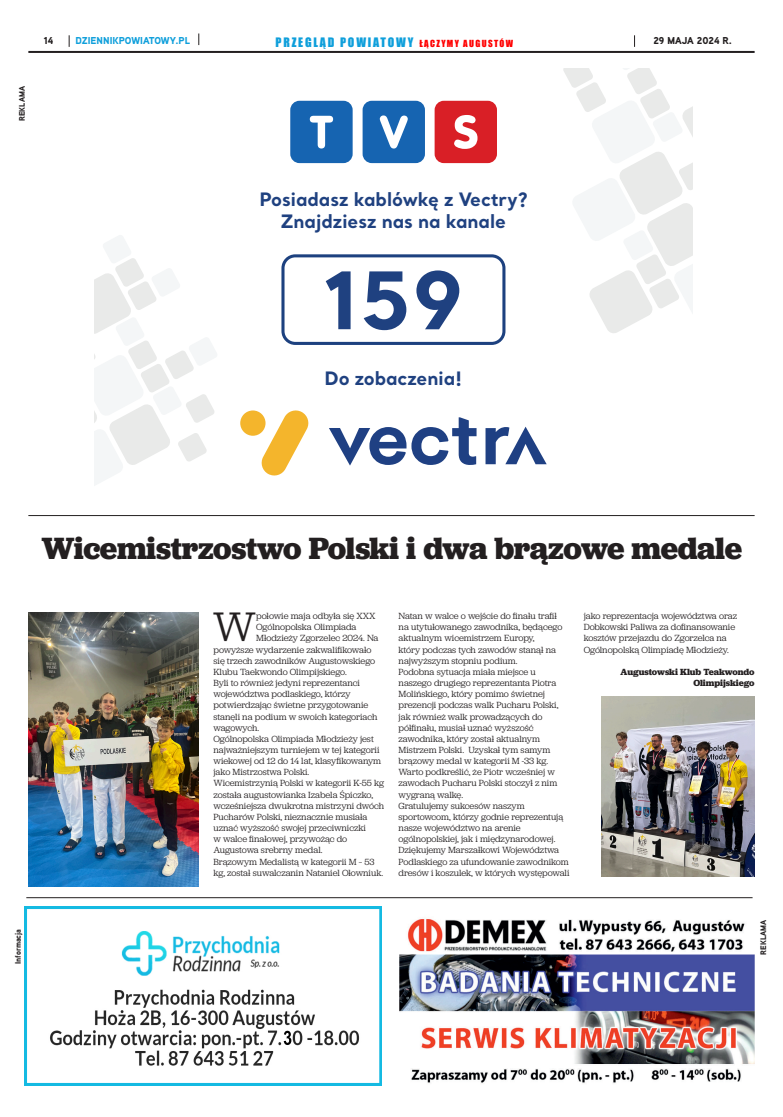
<style>
.page{position:relative;width:783px;height:1117px;background:#fff}
.page>*{position:absolute;margin:0;border:0;box-sizing:border-box;transform-origin:0 0}
.t1{font:700 78.6px "Santral";color:#1f4180}
.Full_text_left{font:42.9px "Jubilat";color:#231f20}
.Title_big_blue{font:700 32px "Jubilat";letter-spacing:-.015em;color:#231f20}
.t2{font:700 18.4px/22.1px "Santral";color:#1f4180;text-align:center}
.t3{font:12px "Impact";letter-spacing:.15em;color:#0f9fdb}
.t4{font:900 10px "Aaux Next";color:#0f9fdb}
.t5{font:900 10px "Aaux Next";color:#231f20}
.Full_text_left-2{font:9.3px/11.2px "Jubilat";letter-spacing:-.005em;color:#231f20}
.Full_text_left-3{font:700 9.3px/11.2px "Jubilat";letter-spacing:-.005em;color:#231f20;text-align:right}
.Photo_text_left{font:900 8px "Aaux Next";color:#231f20;scale:.96 1}
.s1{font-size:9px;color:#f00}
</style>
<div class="page">
<hr style="left:28px;top:51px;width:726px;height:2px;background:#231f20">
<svg style="left:69px;top:35px;width:1px;height:12px"></svg>
<svg style="left:198px;top:33px;width:1px;height:12px"></svg>
<svg style="left:634px;top:35px;width:1px;height:12px"></svg>
<svg style="left:563px;top:69px;width:129px;height:264px"></svg>
<svg style="left:94px;top:235px;width:123px;height:251px"></svg>
<svg style="left:329px;top:417px;width:147px;height:49px"></svg>
<svg style="left:485px;top:427px;width:61px;height:37px"></svg>
<div style="left:240px;top:410px;width:25px;height:26px;background:#f4b52c;border-radius:50%"></div>
<svg style="left:260px;top:410px;width:49px;height:66px"></svg>
<div style="left:281px;top:254px;width:224px;height:91px;border:3px solid #1d417f;border-radius:12px"></div>
<div style="left:434px;top:101px;width:63px;height:62px;background:#d91f26;border-radius:9px"></div>
<svg style="left:454px;top:115px;width:23px;height:34px"></svg>
<div style="left:362px;top:101px;width:63px;height:62px;background:#1664b1;border-radius:9px"></div>
<svg style="left:379px;top:115px;width:28px;height:34px"></svg>
<div style="left:290px;top:101px;width:62px;height:62px;background:#1664b1;border-radius:9px"></div>
<svg style="left:310px;top:116px;width:23px;height:33px"></svg>
<hr style="left:28px;top:515px;width:726px;height:1px;background:#231f20">
<img style="left:400px;top:919px;width:354px;height:164px">
<img style="left:24px;top:907px;width:357px;height:179px">
<hr style="left:26px;top:897px;width:726px;height:1px;background:#231f20">
<img style="left:29px;top:612px;width:169px;height:274px">
<img style="left:601px;top:696px;width:153px;height:180px">
<p class="Photo_text_left" style="left:16px;top:121px;width:38px;rotate:-90deg">REKLAMA</p>
<p class="t5" style="left:44px;top:34px;width:11px">14</p>
<p class="t4" style="left:75px;top:34px;width:116px">DZIENNIKPOWIATOWY.PL</p>
<p class="t3" style="left:275px;top:33px;width:239px">PRZEGLĄD POWIATOWY <span class="s1">ŁĄCZYMY AUGUSTÓW</span></p>
<p class="t5" style="left:653px;top:34px;width:80px">29 MAJA 2024 R.</p>
<p class="t2" style="left:259px;top:188px;width:270px">Posiadasz kablówkę z Vectry?<br>Znajdziesz nas na kanale</p>
<p class="t1" style="left:323px;top:246px;width:141px">159</p>
<p class="t2" style="left:324px;top:366px;width:139px">Do zobaczenia!</p>
<p class="Photo_text_left" style="left:12px;top:964px;width:38px;rotate:-90deg">Informacja</p>
<p class="Title_big_blue" style="left:42px;top:528px;width:701px">Wicemistrzostwo Polski i dwa brązowe medale</p>
<p class="Full_text_left" style="left:213px;top:600px;width:45px">W</p>
<p class="Full_text_left-2" style="left:256px;top:610px;width:121px">połowie maja odbyła się XXX</p>
<p class="Full_text_left-2" style="left:256px;top:621px;width:102px">Ogólnopolska Olimpiada</p>
<p class="Full_text_left-2" style="left:256px;top:632px;width:124px">Młodzieży Zgorzelec 2024. Na</p>
<p class="Full_text_left-2" style="left:213px;top:643px;width:159px">powyższe wydarzenie zakwalifikowało</p>
<p class="Full_text_left-2" style="left:213px;top:655px;width:163px">się trzech zawodników Augustowskiego</p>
<p class="Full_text_left-2" style="left:213px;top:666px;width:135px">Klubu Taekwondo Olimpijskiego.</p>
<p class="Full_text_left-2" style="left:213px;top:677px;width:148px">Byli to również jedyni reprezentanci</p>
<p class="Full_text_left-2" style="left:213px;top:688px;width:139px">województwa podlaskiego, którzy</p>
<p class="Full_text_left-2" style="left:213px;top:699px;width:156px">potwierdzając świetne przygotowanie</p>
<p class="Full_text_left-2" style="left:213px;top:710px;width:165px">stanęli na podium w swoich kategoriach</p>
<p class="Full_text_left-2" style="left:213px;top:722px;width:47px">wagowych.</p>
<p class="Full_text_left-2" style="left:213px;top:733px;width:169px">Ogólnopolska Olimpiada Młodzieży jest najważniejszym turniejem w tej kategorii wiekowej od 12 do 14 lat, klasyfikowanym jako Mistrzostwa Polski.</p>
<p class="Full_text_left-2" style="left:213px;top:777px;width:172px">Wicemistrzynią Polski w kategorii K-55 kg została augustowianka Izabela Śpiczko, wcześniejsza dwukrotna mistrzyni dwóch Pucharów Polski, nieznacznie musiała uznać wyższość swojej przeciwniczki<br>w walce finałowej, przywożąc do Augustowa srebrny medal.</p>
<p class="Full_text_left-2" style="left:213px;top:855px;width:171px">Brązowym Medalistą w kategorii M – 53 kg, został suwalczanin Nataniel Ołowniuk.</p>
<p class="Full_text_left-2" style="left:398px;top:610px;width:165px">Natan w walce o wejście do finału trafił na utytułowanego zawodnika, będącego aktualnym wicemistrzem Europy,<br>który podczas tych zawodów stanął na najwyższym stopniu podium.</p>
<p class="Full_text_left-2" style="left:398px;top:666px;width:161px">Podobna sytuacja miała miejsce u naszego drugiego reprezentanta Piotra Molińskiego, który pomimo świetnej prezencji podczas walk Pucharu Polski, jak również walk prowadzących do półfinału, musiał uznać wyższość zawodnika, który został aktualnym Mistrzem Polski. Uzyskał tym samym brązowy medal w kategorii M -33 kg.<br>Warto podkreślić, że Piotr wcześniej w zawodach Pucharu Polski stoczył z nim wygraną walkę.</p>
<p class="Full_text_left-2" style="left:398px;top:800px;width:166px">Gratulujemy sukcesów naszym sportowcom, którzy godnie reprezentują nasze województwo na arenie ogólnopolskiej, jak i międzynarodowej.</p>
<p class="Full_text_left-2" style="left:398px;top:844px;width:172px">Dziękujemy Marszałkowi Województwa<br>Podlaskiego za ufundowanie zawodnikom dresów i koszulek, w których występowali</p>
<p class="Full_text_left-2" style="left:583px;top:610px;width:155px">jako reprezentacja województwa oraz Dobkowski Paliwa za dofinansowanie kosztów przejazdu do Zgorzelca na Ogólnopolską Olimpiadę Młodzieży.</p>
<p class="Full_text_left-3" style="left:620px;top:666px;width:135px">Augustowski Klub Teakwondo<br>Olimpijskiego</p>
<p class="Photo_text_left" style="left:757px;top:955px;width:38px;rotate:-90deg">REKLAMA</p>
</div>
